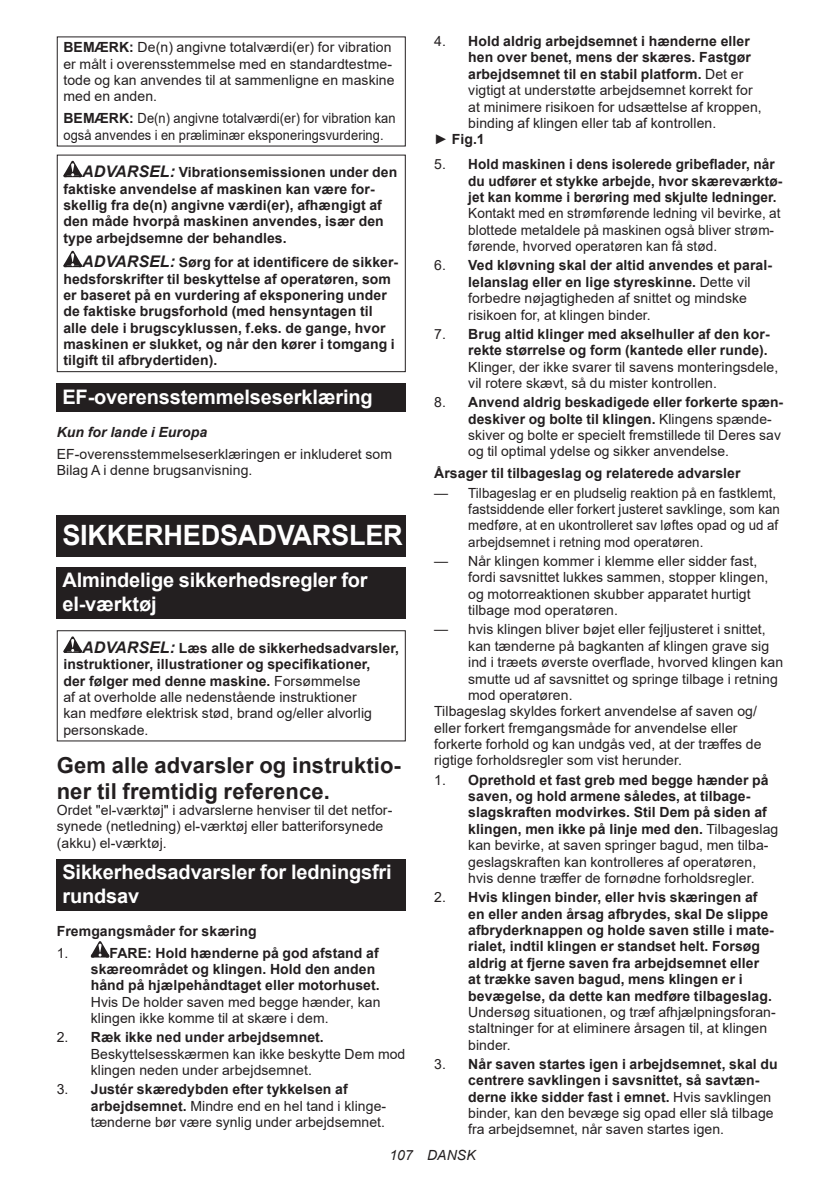
<style>
.page{position:relative;width:840px;height:1191px;background:#fff}
.page>*{position:absolute;margin:0;border:0;box-sizing:border-box;transform-origin:0 0}
.t1{font:700 28px "Arial";letter-spacing:-.01em;color:#fff}
.t2{font:700 22px/25.8px "Arial";letter-spacing:.005em;color:#231f20}
.t3{font:700 20px/23.4px "Arial";letter-spacing:-.01em;color:#fff}
.t4{font:14px/16.4px "Arial";letter-spacing:.005em;color:#231f20}
.t5{font:700 14px/16.4px "Arial";letter-spacing:.005em;color:#231f20}
.t6{font:14px/16.4px "Arial";letter-spacing:.005em;color:#231f20;scale:.92 1}
.t7{font:italic 700 14px "Arial";letter-spacing:.005em;color:#231f20}
.t8{font:italic 14px "Arial";letter-spacing:.005em;color:#231f20}
.s1{font-weight:700}
.s2{font-style:italic;font-size:16px}
.s3{font-weight:700;font-style:italic;font-size:16px}
.s4{font-weight:400}
</style>
<div class="page">
<svg style="left:63px;top:161px;width:19px;height:16px"></svg>
<svg style="left:63px;top:251px;width:19px;height:16px"></svg>
<div style="left:57px;top:155px;width:348px;height:217px;border:1px solid #231f20"></div>
<div style="left:57px;top:383px;width:348px;height:29px;background:#231f20"></div>
<div style="left:57px;top:515px;width:348px;height:41px;background:#231f20"></div>
<div style="left:57px;top:567px;width:348px;height:52px;background:#231f20"></div>
<svg style="left:63px;top:636px;width:19px;height:17px"></svg>
<div style="left:57px;top:630px;width:348px;height:111px;border:1px solid #231f20"></div>
<div style="left:57px;top:859px;width:348px;height:52px;background:#231f20"></div>
<svg style="left:91px;top:941px;width:18px;height:16px"></svg>
<p class="t4" style="left:63px;top:39px;width:332px"><span class="s1">BEMÆRK:</span> De(n) angivne totalværdi(er) for vibration er målt i overensstemmelse med en standardtestme&shy;tode og kan anvendes til at sammenligne en maskine med en anden.</p>
<p class="t6" style="left:63px;top:110px;width:362px"><span class="s1">BEMÆRK:</span> De(n) angivne totalværdi(er) for vibration kan også anvendes i en præliminær eksponeringsvurdering.</p>
<p class="t5" style="left:63px;top:164px;width:335px;text-indent:19px"><span class="s2">ADVARSEL:</span> Vibrationsemissionen under den faktiske anvendelse af maskinen kan være for&shy;skellig fra de(n) angivne værdi(er), afhængigt af den måde hvorpå maskinen anvendes, især den type arbejdsemne der behandles.</p>
<p class="t5" style="left:63px;top:254px;width:336px;text-indent:19px"><span class="s2">ADVARSEL:</span> Sørg for at identificere de sikker&shy;hedsforskrifter til beskyttelse af operatøren, som er baseret på en vurdering af eksponering under de faktiske brugsforhold (med hensyntagen til alle dele i brugscyklussen, f.eks. de gange, hvor maskinen er slukket, og når den kører i tomgang i tilgift til afbrydertiden).</p>
<h3 class="t3" style="left:62px;top:385px;width:312px">EF-overensstemmelseserklæring</h3>
<p class="t7" style="left:57px;top:422px;width:152px">Kun for lande i Europa</p>
<p class="t4" style="left:57px;top:446px;width:336px">EF-overensstemmelseserklæringen er inkluderet som<br>Bilag A i denne brugsanvisning.</p>
<h1 class="t1" style="left:62px;top:515px;width:342px">SIKKERHEDSADVARSLER</h1>
<h3 class="t3" style="left:62px;top:569px;width:307px">Almindelige sikkerhedsregler for el-værktøj</h3>
<p class="t4" style="left:63px;top:639px;width:337px;text-indent:19px"><span class="s3">ADVARSEL:</span> <span class="s1">Læs alle de sikkerhedsadvarsler, instruktioner, illustrationer og specifikationer,<br>der følger med denne maskine.</span> Forsømmelse<br>af at overholde alle nedenstående instruktioner<br>kan medføre elektrisk stød, brand og/eller alvorlig personskade.</p>
<h2 class="t2" style="left:57px;top:752px;width:345px">Gem alle advarsler og instruktio&shy;ner til fremtidig reference.</h2>
<p class="t4" style="left:57px;top:801px;width:337px">Ordet "el-værktøj" i advarslerne henviser til det netfor&shy;synede (netledning) el-værktøj eller batteriforsynede (akku) el-værktøj.</p>
<h3 class="t3" style="left:62px;top:860px;width:331px">Sikkerhedsadvarsler for ledningsfri rundsav</h3>
<p class="t5" style="left:57px;top:923px;width:201px">Fremgangsmåder for skæring</p>
<p class="t4" style="left:57px;top:944px;width:13px">1.</p>
<p class="t5" style="left:91px;top:944px;width:290px;text-indent:19px">FARE: Hold hænderne på god afstand af skæreområdet og klingen. Hold den anden hånd på hjælpehåndtaget eller motorhuset.</p>
<p class="t4" style="left:91px;top:993px;width:291px">Hvis De holder saven med begge hænder, kan klingen ikke komme til at skære i dem.</p>
<p class="t4" style="left:91px;top:1029px;width:316px;text-indent:-34px">2. <span class="s1">Ræk ikke ned under arbejdsemnet.<br></span>Beskyttelsesskærmen kan ikke beskytte Dem mod klingen neden under arbejdsemnet.</p>
<p class="t4" style="left:91px;top:1081px;width:297px;text-indent:-34px">3. <span class="s1">Justér skæredybden efter tykkelsen af arbejdsemnet.</span> Mindre end en hel tand i klinge&shy;tænderne bør være synlig under arbejdsemnet.</p>
<p class="t5" style="left:434px;top:33px;width:317px"><span class="s4">4.</span> Hold aldrig arbejdsemnet i hænderne eller</p>
<p class="t5" style="left:468px;top:49px;width:284px">hen over benet, mens der skæres. Fastgør</p>
<p class="t5" style="left:468px;top:66px;width:276px">arbejdsemnet til en stabil platform. <span class="s4">Det er</span></p>
<p class="t4" style="left:468px;top:82px;width:286px">vigtigt at understøtte arbejdsemnet korrekt for</p>
<p class="t4" style="left:468px;top:98px;width:295px">at minimere risikoen for udsættelse af kroppen,</p>
<p class="t4" style="left:468px;top:115px;width:249px">binding af klingen eller tab af kontrollen.</p>
<p class="t5" style="left:434px;top:131px;width:52px"><span class="s4">►</span> Fig.1</p>
<p class="t5" style="left:468px;top:156px;width:315px;text-indent:-34px"><span class="s4">5.</span> Hold maskinen i dens isolerede gribeflader, når du udfører et stykke arbejde, hvor skæreværktø&shy;jet kan komme i berøring med skjulte ledninger.</p>
<p class="t4" style="left:468px;top:205px;width:314px">Kontakt med en strømførende ledning vil bevirke, at blottede metaldele på maskinen også bliver strøm&shy;førende, hvorved operatøren kan få stød.</p>
<p class="t4" style="left:468px;top:257px;width:305px;text-indent:-34px">6. <span class="s1">Ved kløvning skal der altid anvendes et paral&shy;lelanslag eller en lige styreskinne.</span> Dette vil forbedre nøjagtigheden af snittet og mindske risikoen for, at klingen binder.</p>
<p class="t5" style="left:434px;top:326px;width:337px;text-align:right"><span class="s4">7.</span> Brug altid klinger med akselhuller af den kor&shy;rekte størrelse og form (kantede eller runde).</p>
<p class="t4" style="left:468px;top:358px;width:311px">Klinger, der ikke svarer til savens monteringsdele, vil rotere skævt, så du mister kontrollen.</p>
<p class="t4" style="left:468px;top:394px;width:316px;text-indent:-34px">8. <span class="s1">Anvend aldrig beskadigede eller forkerte spæn&shy;deskiver og bolte til klingen.</span> Klingens spænde&shy;skiver og bolte er specielt fremstillede til Deres sav og til optimal ydelse og sikker anvendelse.</p>
<p class="t5" style="left:434px;top:465px;width:308px">Årsager til tilbageslag og relaterede advarsler</p>
<p class="t4" style="left:468px;top:484px;width:313px;text-indent:-34px">— Tilbageslag er en pludselig reaktion på en fastklemt, fastsiddende eller forkert justeret savklinge, som kan medføre, at en ukontrolleret sav løftes opad og ud af arbejdsemnet i retning mod operatøren.</p>
<p class="t4" style="left:468px;top:553px;width:301px;text-indent:-34px">— Når klingen kommer i klemme eller sidder fast, fordi savsnittet lukkes sammen, stopper klingen, og motorreaktionen skubber apparatet hurtigt tilbage mod operatøren.</p>
<p class="t4" style="left:434px;top:621px;width:333px">— hvis klingen bliver bøjet eller fejljusteret i snittet,</p>
<p class="t4" style="left:468px;top:637px;width:302px">kan tænderne på bagkanten af klingen grave sig</p>
<p class="t4" style="left:468px;top:654px;width:316px">ind i træets øverste overflade, hvorved klingen kan</p>
<p class="t4" style="left:468px;top:670px;width:311px">smutte ud af savsnittet og springe tilbage i retning</p>
<p class="t4" style="left:468px;top:686px;width:106px">mod operatøren.</p>
<p class="t4" style="left:434px;top:703px;width:324px">Tilbageslag skyldes forkert anvendelse af saven og/</p>
<p class="t4" style="left:434px;top:719px;width:305px">eller forkert fremgangsmåde for anvendelse eller</p>
<p class="t4" style="left:434px;top:736px;width:329px">forkerte forhold og kan undgås ved, at der træffes de</p>
<p class="t4" style="left:434px;top:752px;width:249px">rigtige forholdsregler som vist herunder.</p>
<p class="t5" style="left:468px;top:771px;width:311px;text-indent:-34px"><span class="s4">1.</span> Oprethold et fast greb med begge hænder på saven, og hold armene således, at tilbage&shy;slagskraften modvirkes. Stil Dem på siden af klingen, men ikke på linje med den. <span class="s4">Tilbageslag kan bevirke, at saven springer bagud, men tilba&shy;geslagskraften kan kontrolleres af operatøren, hvis denne træffer de fornødne forholdsregler.</span></p>
<p class="t5" style="left:468px;top:889px;width:307px;text-indent:-34px"><span class="s4">2.</span> Hvis klingen binder, eller hvis skæringen af en eller anden årsag afbrydes, skal De slippe afbryderknappen og holde saven stille i mate&shy;rialet, indtil klingen er standset helt. Forsøg aldrig at fjerne saven fra arbejdsemnet eller at trække saven bagud, mens klingen er i bevægelse, da dette kan medføre tilbageslag.</p>
<p class="t4" style="left:468px;top:1003px;width:309px">Undersøg situationen, og træf afhjælpningsforan&shy;staltninger for at eliminere årsagen til, at klingen binder.</p>
<p class="t5" style="left:468px;top:1056px;width:311px;text-indent:-34px"><span class="s4">3.</span> Når saven startes igen i arbejdsemnet, skal du centrere savklingen i savsnittet, så savtæn&shy;derne ikke sidder fast i emnet. <span class="s4">Hvis savklingen binder, kan den bevæge sig opad eller slå tilbage fra arbejdsemnet, når saven startes igen.</span></p>
<p class="t8" style="left:389px;top:1146px;width:88px">107 DANSK</p>
</div>
